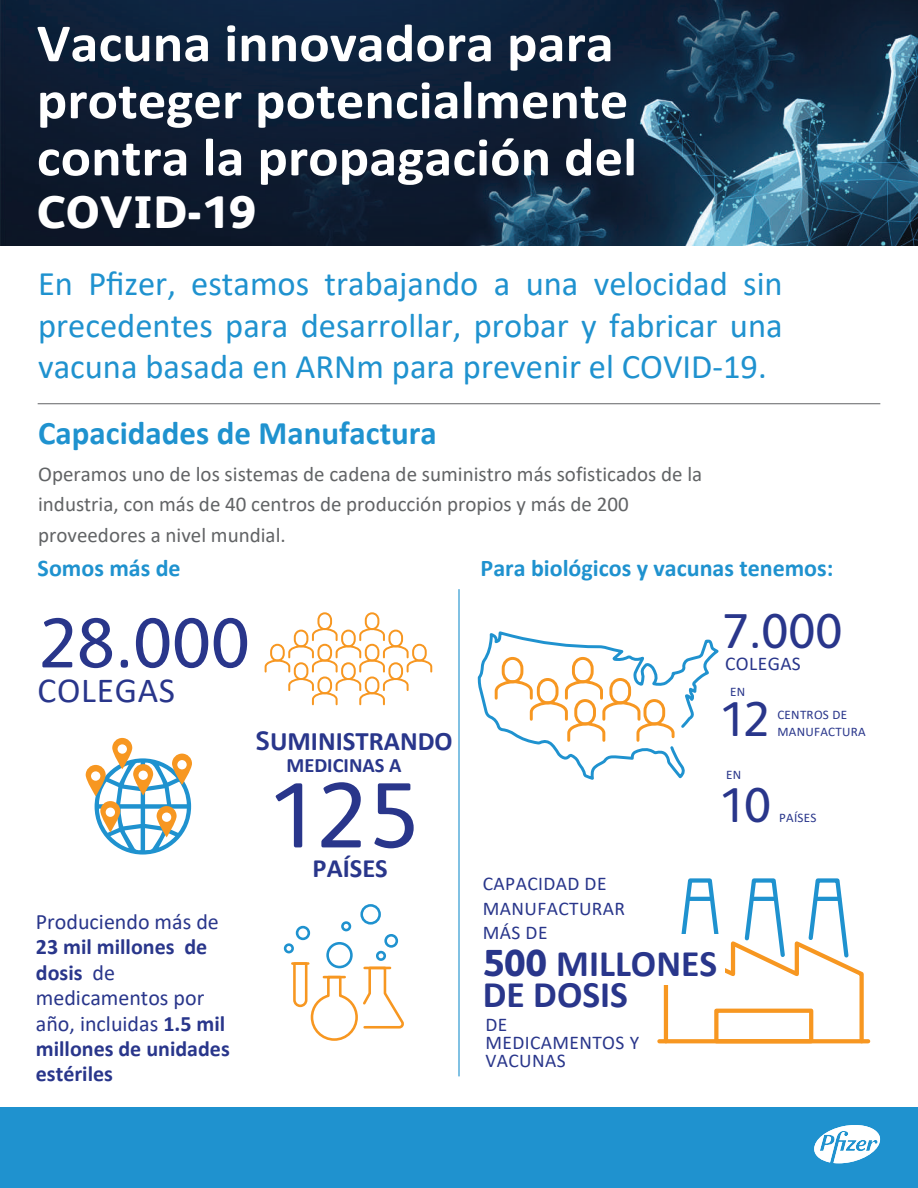
<style>
.page{position:relative;width:918px;height:1188px;background:#fff}
.page>*{position:absolute;margin:0;border:0;box-sizing:border-box;transform-origin:0 0}
.t1{font:93px "FS Albert";color:#29368b}
.t2{font:70.65px "FS Albert";color:#29368b}
.t3{font:700 54px/57.2px "Calibri";color:#fff;scale:1.05 1}
.t4{font:49.05px/88.2px "FS Albert";letter-spacing:-.03em;color:#29368b}
.t5{font:800 45.6px "FS Albert";color:#fff;scale:1.05 1}
.t6{font:700 37.5px/31.3px "Calibri";color:#29368b}
.t7{font:35.4px "Calibri";letter-spacing:.02em;color:#29368b}
.t8{font:34.5px/41.4px "Calibri";color:#1f92cf;text-align:justify}
.t9{font:700 33px "Calibri";color:#1f92cf}
.t10{font:700 26.85px "Calibri";color:#29368b}
.t11{font:700 26.4px "Calibri";color:#29368b}
.t12{font:700 24px "Calibri";color:#1f92cf}
.t13{font:700 22.05px/25.3px "Calibri";color:#29368b}
.t14{font:22.05px "Calibri";color:#29368b}
.t15{font:21px/30.3px "Calibri";color:#616365}
.t16{font:700 20.55px "Calibri";color:#29368b}
.t17{font:19.5px/24.5px "Calibri";letter-spacing:.02em;color:#29368b}
.t18{font:13.05px/16.6px "Calibri";letter-spacing:.02em;color:#29368b}
.s1{font-family:"Calibri"}
.s2{font-family:"FS Albert"}
.s3{font-weight:400}
.s4{font-family:"FS Albert";font-weight:800}
</style>
<div class="page">
<div style="left:0;top:1107px;width:918px;height:81px;background:#1f92cf"></div>
<hr style="left:38px;top:403px;width:842px;height:1px;background:#616365">
<img style="left:0;top:0;width:918px;height:246px">
<svg style="left:814px;top:1125px;width:66px;height:38px"></svg>
<hr style="left:458px;top:589px;width:2px;height:487px;background:#1f92cf">
<svg style="left:264px;top:612px;width:169px;height:94px"></svg>
<svg style="left:477px;top:631px;width:242px;height:149px"></svg>
<svg style="left:493px;top:655px;width:183px;height:88px"></svg>
<svg style="left:659px;top:1039px;width:209px;height:4px"></svg>
<svg style="left:662px;top:878px;width:204px;height:166px"></svg>
<div style="left:714px;top:1009px;width:99px;height:34px;border:4px solid #f79721"></div>
<svg style="left:95px;top:758px;width:96px;height:97px"></svg>
<svg style="left:86px;top:765px;width:20px;height:31px"></svg>
<div style="left:91px;top:771px;width:9px;height:10px;background:#fff;border-radius:50%"></div>
<svg style="left:112px;top:738px;width:20px;height:31px"></svg>
<div style="left:118px;top:744px;width:9px;height:10px;background:#fff;border-radius:50%"></div>
<svg style="left:172px;top:754px;width:20px;height:31px"></svg>
<div style="left:177px;top:760px;width:10px;height:9px;background:#fff;border-radius:50%"></div>
<svg style="left:133px;top:764px;width:20px;height:31px"></svg>
<div style="left:139px;top:771px;width:9px;height:9px;background:#fff;border-radius:50%"></div>
<svg style="left:100px;top:801px;width:20px;height:31px"></svg>
<div style="left:106px;top:808px;width:9px;height:9px;background:#fff;border-radius:50%"></div>
<svg style="left:157px;top:806px;width:20px;height:31px"></svg>
<div style="left:162px;top:813px;width:9px;height:9px;background:#fff;border-radius:50%"></div>
<div style="left:326px;top:942px;width:27px;height:26px;border:3px solid #1f92cf;border-radius:50%"></div>
<div style="left:384px;top:934px;width:14px;height:14px;border:3px solid #1f92cf;border-radius:50%"></div>
<div style="left:296px;top:926px;width:14px;height:14px;border:3px solid #1f92cf;border-radius:50%"></div>
<div style="left:376px;top:951px;width:10px;height:10px;border:3px solid #1f92cf;border-radius:50%"></div>
<div style="left:341px;top:921px;width:10px;height:10px;border:3px solid #1f92cf;border-radius:50%"></div>
<div style="left:284px;top:943px;width:10px;height:10px;border:3px solid #1f92cf;border-radius:50%"></div>
<div style="left:360px;top:904px;width:21px;height:21px;border:3px solid #1f92cf;border-radius:50%"></div>
<svg style="left:293px;top:961px;width:111px;height:80px"></svg>
<hr style="left:292px;top:962px;width:16px;height:3px;background:#f79721">
<div style="left:471px;top:935px;width:254px;height:50px;background:#fff"></div>
<h3 class="t3" style="left:37px;top:14px;width:573px">Vacuna innovadora para proteger potencialmente contra la propagación del</h3>
<h3 class="t5" style="left:37px;top:179px;width:211px">COVID-19</h3>
<h3 class="t8" style="left:38px;top:262px;width:746px">En Pfizer, estamos trabajando a una velocidad sin precedentes para desarrollar, probar y fabricar una vacuna basada en ARNm para prevenir el COVID-19.</h3>
<h3 class="t9" style="left:38px;top:409px;width:400px">Capacidades de Manufactura</h3>
<p class="t15" style="left:38px;top:458px;width:666px">Operamos uno de los sistemas de cadena de suministro más sofisticados de la industria, con más de 40 centros de producción propios y más de 200 proveedores a nivel mundial.</p>
<p class="t12" style="left:38px;top:551px;width:145px">Somos más de</p>
<p class="t12" style="left:481px;top:551px;width:354px">Para biológicos y vacunas tenemos:</p>
<h2 class="t2" style="left:38px;top:596px;width:214px">28<span class="s1">.</span>000</h2>
<h3 class="t4" style="left:720px;top:584px;width:124px">7<span class="s1">.</span>000<br>12</h3>
<p class="t17" style="left:725px;top:651px;width:77px">COLEGAS</p>
<h3 class="t7" style="left:38px;top:666px;width:139px">COLEGAS</h3>
<p class="t18" style="left:730px;top:683px;width:17px">EN</p>
<p class="t18" style="left:777px;top:706px;width:90px">CENTROS DE<br>MANUFACTURA</p>
<p class="t10" style="left:256px;top:722px;width:199px"><span class="s2">S</span>UMINISTRANDO</p>
<p class="t16" style="left:287px;top:750px;width:117px">MEDICINAS A</p>
<h1 class="t1" style="left:269px;top:754px;width:151px">125</h1>
<p class="t11" style="left:313px;top:850px;width:77px">PAÍSES</p>
<p class="t18" style="left:726px;top:766px;width:17px">EN</p>
<h3 class="t4" style="left:720px;top:759px;width:53px">10</h3>
<p class="t18" style="left:779px;top:809px;width:39px">PAÍSES</p>
<p class="t17" style="left:483px;top:871px;width:144px">CAPACIDAD DE<br>MANUFACTURAR<br>MÁS DE</p>
<p class="t14" style="left:36px;top:906px;width:184px">Produciendo más de</p>
<p class="t13" style="left:36px;top:934px;width:195px">23 mil millones de dosis <span class="s3">de medicamentos por año, incluidas</span> 1.5 mil millones de unidades estériles</p>
<h3 class="t6" style="left:483px;top:947px;width:236px"><span class="s4">500</span> MILLONES<br>DE DOSIS</h3>
<p class="t17" style="left:485px;top:1015px;width:155px;line-height:17.9px">DE<br>MEDICAMENTOS Y<br>VACUNAS</p>
</div>
